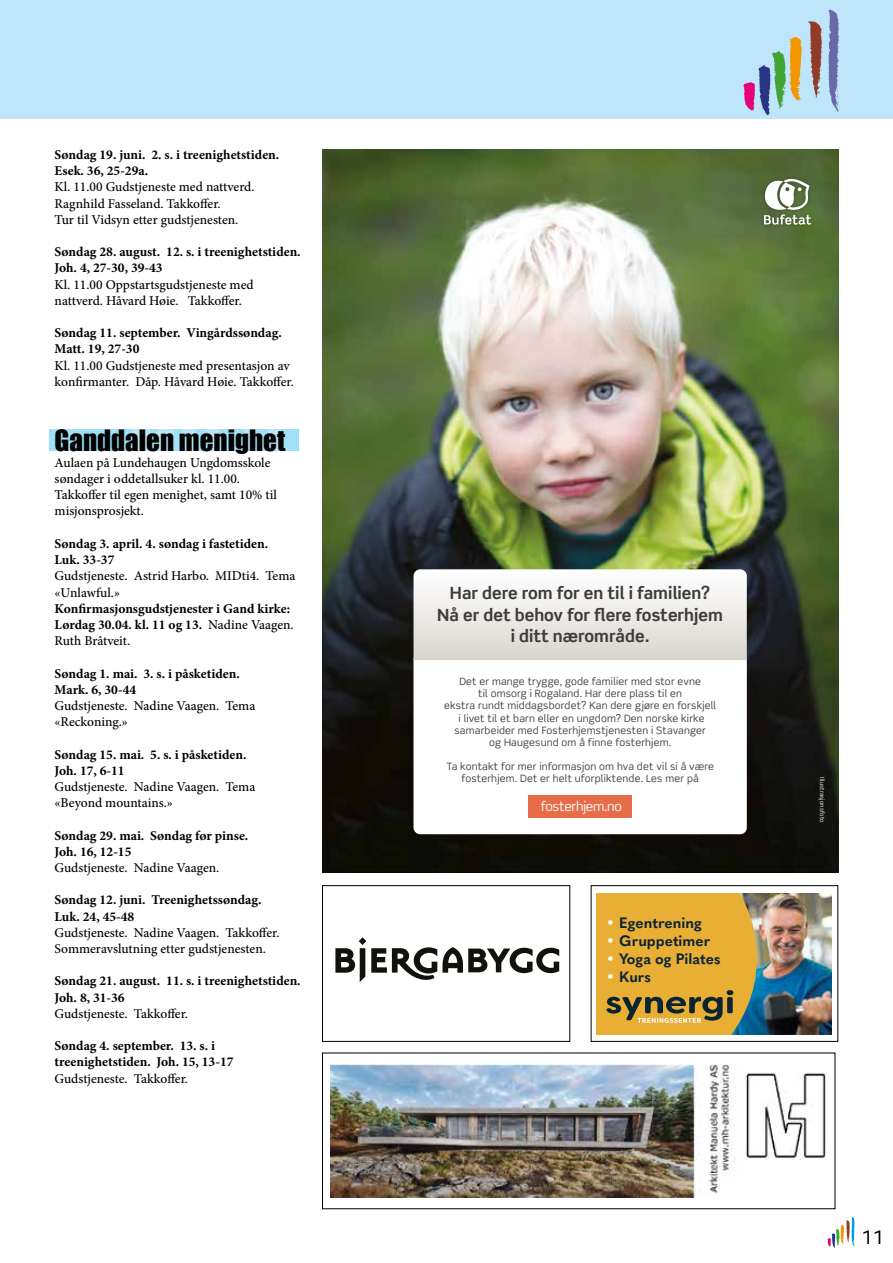
<style>
.page{position:relative;width:893px;height:1263px;background:#fff}
.page>*{position:absolute;margin:0;border:0;box-sizing:border-box;transform-origin:0 0}
.t1{font:27px "Impact";color:#000}
.t2{font:18px "Sansa Std";color:#000}
.t3{font:700 16.8px/21.5px "Scene Std";color:#3c3c3b;text-align:center}
.t4{font:700 14.85px "Quasimoda";color:#0c2434}
.t5{font:500 13.5px/16.2px "Minion Pro";letter-spacing:-.005em;color:#000}
.t6{font:700 13.5px/16.2px "Minion Pro";color:#000}
.t7{font:13.05px "Scene Std";letter-spacing:-.02em;color:#fff}
.t8{font:10.05px/12.1px "Scene Std";letter-spacing:.02em;color:#3c3c3b;text-align:center}
.t9{font:5.85px "Scene Std";letter-spacing:.01em;color:#fff}
.s1{font-weight:500}
.s2{color:#fff}
</style>
<div class="page">
<svg style="left:828px;top:1217px;width:27px;height:31px"></svg>
<div style="left:49px;top:429px;width:250px;height:22px;background:#a0e1f8"></div>
<svg style="left:132px;top:429px;width:90px;height:22px"></svg>
<svg style="left:243px;top:429px;width:10px;height:21px"></svg>
<svg style="left:267px;top:429px;width:15px;height:22px"></svg>
<div style="left:0;top:0;width:893px;height:119px;background:#bfe5fa"></div>
<svg style="left:743px;top:37px;width:59px;height:78px"></svg>
<svg style="left:808px;top:21px;width:14px;height:77px"></svg>
<svg style="left:828px;top:10px;width:12px;height:102px"></svg>
<div style="left:591px;top:885px;width:247px;height:157px;border:1px solid #000"></div>
<img style="left:757px;top:894px;width:74px;height:140px">
<svg style="left:596px;top:894px;width:161px;height:140px;background:#d4a53a"></svg>
<div style="left:322px;top:885px;width:248px;height:157px;border:1px solid #000"></div>
<svg style="left:443px;top:947px;width:116px;height:26px"></svg>
<svg style="left:335px;top:937px;width:102px;height:45px"></svg>
<img style="left:330px;top:1065px;width:497px;height:132px">
<img style="left:322px;top:149px;width:516px;height:723px">
<div style="left:760px;top:175px;width:55px;height:53px;background:#000;opacity:.3"></div>
<svg style="left:764px;top:179px;width:47px;height:46px"></svg>
<svg style="left:413px;top:660px;width:334px;height:174px"></svg>
<div style="left:529px;top:795px;width:103px;height:22px;background:#e76d49"></div>
<svg style="left:413px;top:569px;width:334px;height:91px"></svg>
<p class="t6" style="left:55px;top:146px;width:226px">Søndag 19. juni. 2. s. i treenighetstiden.<br>Esek. 36, 25-29a.</p>
<p class="t5" style="left:55px;top:179px;width:201px">Kl. 11.00 Gudstjeneste med nattverd.<br>Ragnhild Fasseland. Takkoffer.<br>Tur til Vidsyn etter gudstjenesten.</p>
<p class="t6" style="left:55px;top:244px;width:248px">Søndag 28. august. 12. s. i treenighetstiden.<br>Joh. 4, 27-30, 39-43</p>
<p class="t5" style="left:55px;top:276px;width:201px">Kl. 11.00 Oppstartsgudstjeneste med nattverd. Håvard Høie. Takkoffer.</p>
<p class="t6" style="left:55px;top:325px;width:229px">Søndag 11. september. Vingårdssøndag.<br>Matt. 19, 27-30</p>
<p class="t5" style="left:55px;top:357px;width:241px">Kl. 11.00 Gudstjeneste med presentasjon av konfirmanter. Dåp. Håvard Høie. Takkoffer.</p>
<h1 class="t1" style="left:55px;top:419px;width:232px">Ganddalen menighet</h1>
<p class="t5" style="left:55px;top:454px;width:224px">Aulaen på Lundehaugen Ungdomsskole søndager i oddetallsuker kl. 11.00.<br>Takkoffer til egen menighet, samt 10% til misjonsprosjekt.</p>
<p class="t6" style="left:55px;top:535px;width:215px">Søndag 3. april. 4. søndag i fastetiden.<br>Luk. 33-37</p>
<p class="t5" style="left:55px;top:568px;width:242px">Gudstjeneste. Astrid Harbo. MIDti4. Tema «Unlawful.»</p>
<p class="t6" style="left:55px;top:600px;width:241px">Konfirmasjonsgudstjenester i Gand kirke:<br>Lørdag 30.04. kl. 11 og 13. <span class="s1">Nadine Vaagen.<br>Ruth Bråtveit.</span></p>
<p class="t6" style="left:55px;top:665px;width:187px">Søndag 1. mai. 3. s. i påsketiden.<br>Mark. 6, 30-44</p>
<p class="t5" style="left:55px;top:697px;width:202px">Gudstjeneste. Nadine Vaagen. Tema «Reckoning.»</p>
<p class="t6" style="left:55px;top:746px;width:193px">Søndag 15. mai. 5. s. i påsketiden.<br>Joh. 17, 6-11</p>
<p class="t5" style="left:55px;top:778px;width:202px">Gudstjeneste. Nadine Vaagen. Tema «Beyond mountains.»</p>
<p class="t6" style="left:55px;top:827px;width:195px">Søndag 29. mai. Søndag før pinse.<br>Joh. 16, 12-15</p>
<p class="t5" style="left:55px;top:859px;width:166px">Gudstjeneste. Nadine Vaagen.</p>
<p class="t6" style="left:55px;top:892px;width:209px">Søndag 12. juni. Treenighetssøndag.<br>Luk. 24, 45-48</p>
<p class="t5" style="left:55px;top:924px;width:226px">Gudstjeneste. Nadine Vaagen. Takkoffer.<br>Sommeravslutning etter gudstjenesten.</p>
<p class="t6" style="left:55px;top:973px;width:248px">Søndag 21. august. 11. s. i treenighetstiden.<br>Joh. 8, 31-36</p>
<p class="t5" style="left:55px;top:1005px;width:135px">Gudstjeneste. Takkoffer.</p>
<p class="t6" style="left:55px;top:1037px;width:180px">Søndag 4. september. 13. s. i treenighetstiden. Joh. 15, 13-17</p>
<p class="t5" style="left:55px;top:1070px;width:135px">Gudstjeneste. Takkoffer.</p>
<p class="t3" style="left:437px;top:582px;width:287px">Har dere rom for en til i familien?<br>Nå er det behov for flere fosterhjem i ditt nærområde.</p>
<p class="t8" style="left:444px;top:675px;width:273px">Det er mange trygge, gode familier med stor evne<br>til omsorg i Rogaland. Har dere plass til en<br>ekstra rundt middagsbordet? Kan dere gjøre en forskjell i livet til et barn eller en ungdom? Den norske kirke samarbeider med Fosterhjemstjenesten i Stavanger<br>og Haugesund om å finne fosterhjem.</p>
<p class="t8" style="left:446px;top:760px;width:269px">Ta kontakt for mer informasjon om hva det vil si å være fosterhjem. Det er helt uforpliktende. Les mer på</p>
<p class="t7" style="left:541px;top:798px;width:83px">fosterhjem.no</p>
<p class="t4" style="left:606px;top:911px;width:97px"><span class="s2">•</span> Egentrening</p>
<p class="t4" style="left:606px;top:929px;width:106px"><span class="s2">•</span> Gruppetimer</p>
<p class="t4" style="left:606px;top:947px;width:116px"><span class="s2">•</span> Yoga og Pilates</p>
<p class="t4" style="left:606px;top:965px;width:46px"><span class="s2">•</span> Kurs</p>
<p class="t9" style="left:826px;top:777px;width:47px;rotate:90deg">Illustrasjonsfoto</p>
<h2 class="t2" style="left:862px;top:1226px;width:24px">11</h2>
</div>
